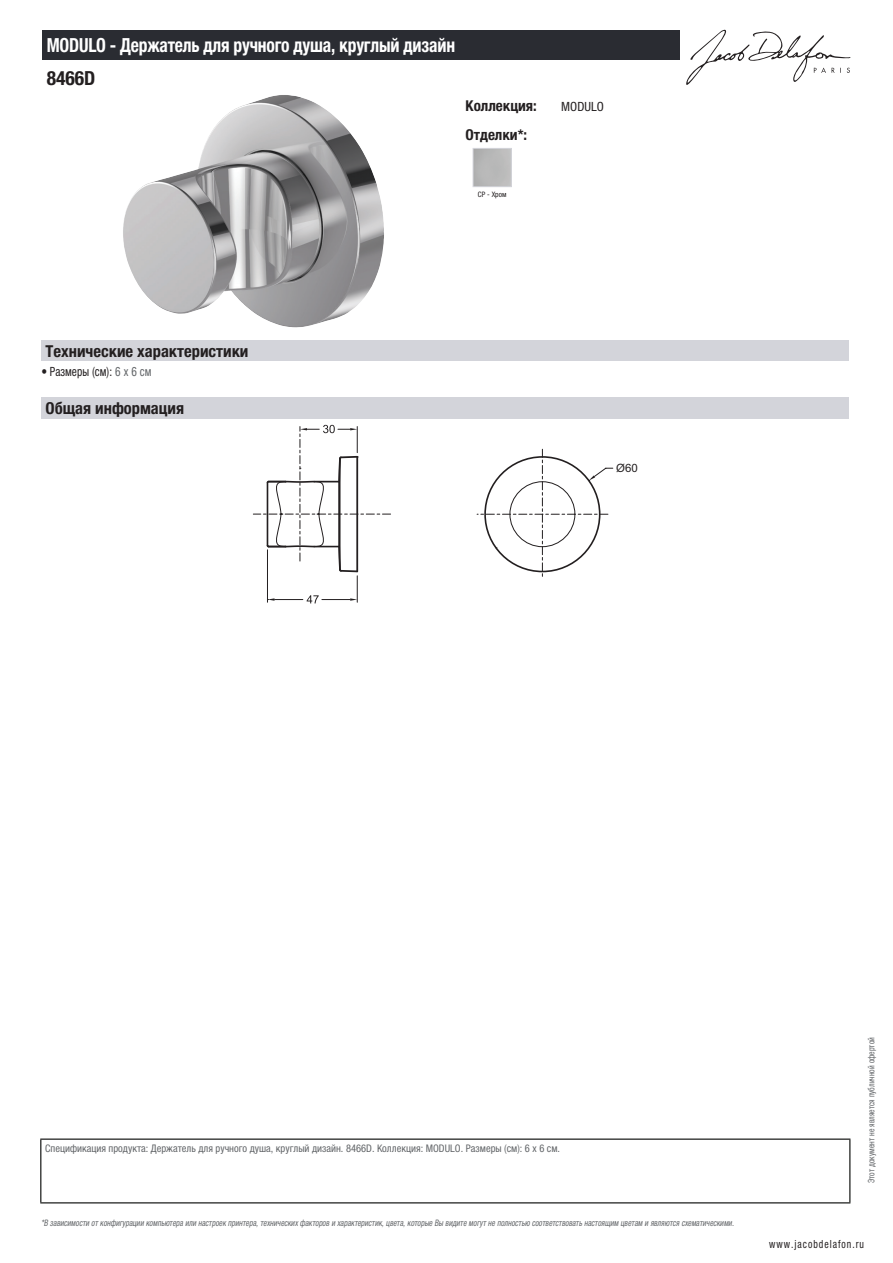
<style>
.page{position:relative;width:893px;height:1263px;background:#fff}
.page>*{position:absolute;margin:0;border:0;box-sizing:border-box;transform-origin:0 0}
.t1{font:700 condensed 19.5px "Helvetica Neue LTCYR";letter-spacing:-.01em;color:#fff;scale:.9 1}
.t2{font:700 condensed 19.5px "Helvetica Neue LTCYR";color:#231f20}
.t3{font:700 condensed 16.5px "Helvetica Neue LTCYR";color:#231f20}
.t4{font:700 condensed 15px "Helvetica Neue LTCYR";color:#231f20}
.t5{font:condensed 12.75px "Helvetica Neue LTCYR";color:#231f20;scale:.9 1}
.t6{font:condensed 12.75px "Helvetica Neue LTCYR";color:#231f20}
.t7{font:11.4px "Arial";color:#231f20}
.t8{font:condensed 11.25px "Helvetica Neue LTCYR";letter-spacing:.1em;color:#231f20;scale:.87 1}
.t9{font:condensed 10.5px "Helvetica Neue LTCYR";color:#626568}
.t10{font:italic condensed 9px "Helvetica Neue LTCYR";color:#626568;scale:.87 1}
.t11{font:condensed 9px "Helvetica Neue LTCYR";color:#626568;scale:.87 1}
.t12{font:condensed 7.5px "Helvetica Neue LTCYR";color:#231f20}
.s1{color:#626568}
</style>
<div class="page">
<svg style="left:686px;top:30px;width:164px;height:55px"></svg>
<img style="left:123px;top:95px;width:261px;height:233px">
<div style="left:473px;top:148px;width:39px;height:39px;border:1px solid #d3d4da"></div>
<div style="left:41px;top:340px;width:808px;height:22px;background:#d3d4da"></div>
<div style="left:41px;top:397px;width:808px;height:21px;background:#d3d4da"></div>
<svg style="left:253px;top:425px;width:138px;height:178px"></svg>
<svg style="left:477px;top:449px;width:136px;height:128px"></svg>
<div style="left:43px;top:30px;width:637px;height:30px;background:#2a2c32"></div>
<hr style="left:40px;top:1138px;width:810px;height:2px;background:#040503">
<hr style="left:40px;top:1140px;width:1px;height:62px;background:#040503">
<hr style="left:849px;top:1140px;width:1px;height:62px;background:#040503">
<hr style="left:40px;top:1202px;width:810px;height:1px;background:#040503">
<h1 class="t1" style="left:47px;top:34px;width:455px">MODULO - Держатель для ручного душа, круглый дизайн</h1>
<h1 class="t2" style="left:47px;top:67px;width:50px">8466D</h1>
<h3 class="t4" style="left:466px;top:97px;width:73px">Коллекция:</h3>
<h3 class="t6" style="left:561px;top:99px;width:44px">MODULO</h3>
<h3 class="t4" style="left:466px;top:126px;width:63px">Отделки*:</h3>
<p class="t12" style="left:478px;top:190px;width:30px">CP - Хром</p>
<h2 class="t3" style="left:46px;top:342px;width:204px">Технические характеристики</h2>
<h3 class="t5" style="left:41px;top:364px;width:124px">• Размеры (см): <span class="s1">6 x 6 см</span></h3>
<h2 class="t3" style="left:46px;top:399px;width:140px">Общая информация</h2>
<p class="t7" style="left:616px;top:460px;width:23px">Ø60</p>
<p class="t9" style="left:45px;top:1142px;width:516px">Спецификация продукта: Держатель для ручного душа, круглый дизайн. 8466D. Коллекция: MODULO. Размеры (см): 6 x 6 см.</p>
<p class="t10" style="left:41px;top:1218px;width:800px">*В зависимости отконфигурации компьютера или настроек принтера,техническихфакторов и характеристик,цвета,которые Вы видите могутне полностью соответствоватьнастоящим цветам и являются схематическими.</p>
<p class="t11" style="left:866px;top:1183px;width:169px;rotate:-90deg">Этот документ не является публичной офертой</p>
<p class="t8" style="left:769px;top:1237px;width:110px">www.jacobdelafon.ru</p>
</div>
